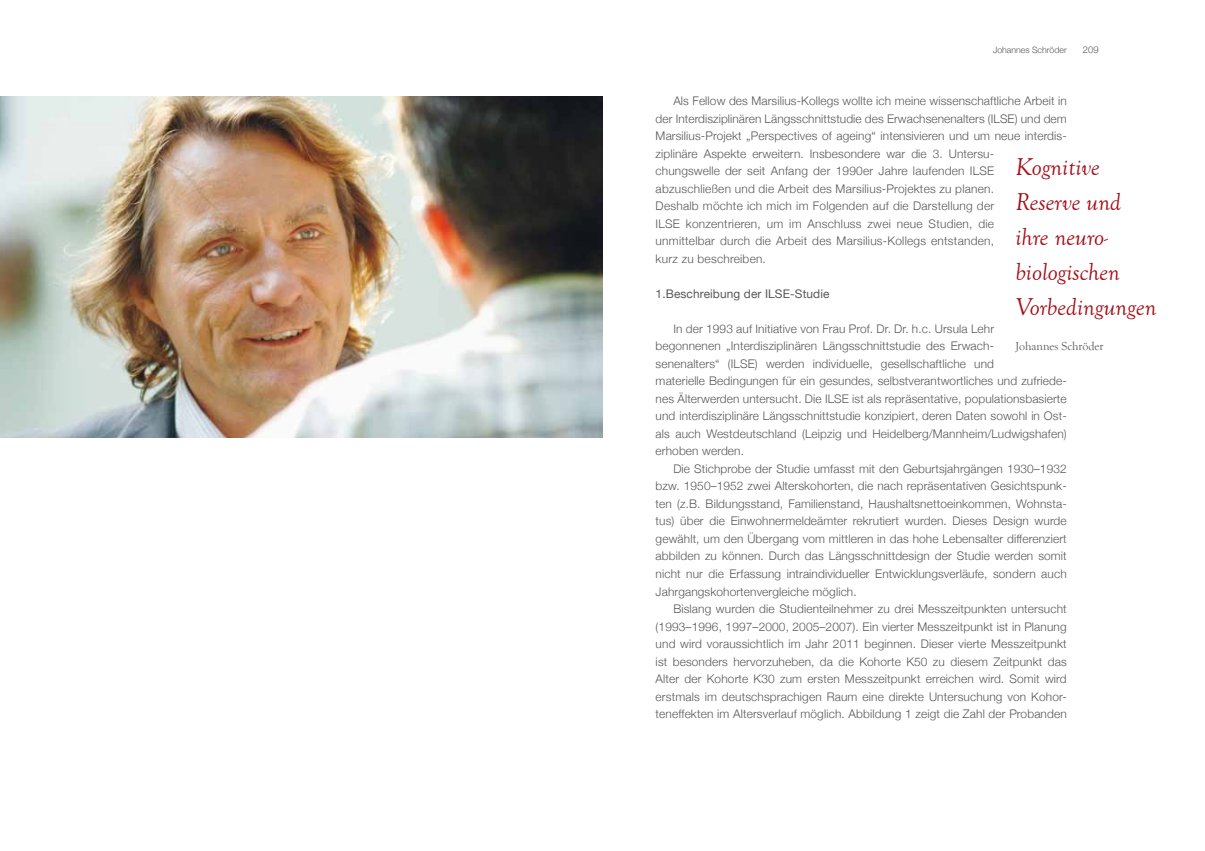
<style>
.page{position:relative;width:1205px;height:851px;background:#fff}
.page>*{position:absolute;margin:0;border:0;box-sizing:border-box;transform-origin:0 0}
.t1{font:italic 25px/35px "Goudy Old Style T";color:#a40e18}
.t2{font:300 11.88px/17.5px "Helvetica Neue";letter-spacing:.01em;color:#58585a}
.t3{font:11.88px "Helvetica Neue";letter-spacing:.01em;color:#58585a}
.t4{font:11.88px "Goudy Old Style T";color:#58585a}
.t5{font:300 9.38px "Helvetica Neue";color:#58585a}
.t6{font:300 8.75px "Helvetica Neue";color:#58585a}
</style>
<div class="page">
<img style="left:0;top:97px;width:602px;height:341px">
<p class="t6" style="left:993px;top:44px;width:75px">Johannes Schröder</p>
<p class="t5" style="left:1083px;top:43px;width:17px">209</p>
<p class="t2" style="left:656px;top:92px;width:413px;text-indent:18px">Als Fellow des Marsilius-Kollegs wollte ich meine wissenschaftliche Arbeit in der Interdisziplinären Längsschnittstudie des Erwachsenenalters (ILSE) und dem Marsilius-Projekt „Perspectives of ageing“ intensivieren und um neue interdis&shy;ziplinäre Aspekte erweitern. Insbesondere war die 3. Untersu-<br>chungswelle der seit Anfang der 1990er Jahre laufenden ILSE abzuschließen und die Arbeit des Marsilius-Projektes zu planen.<br>Deshalb möchte ich mich im Folgenden auf die Darstellung der<br>ILSE konzentrieren, um im Anschluss zwei neue Studien, die<br>unmittelbar durch die Arbeit des Marsilius-Kollegs entstanden,<br>kurz zu beschreiben.</p>
<p class="t3" style="left:656px;top:286px;width:175px">1.Beschreibung der ILSE-Studie</p>
<p class="t2" style="left:656px;top:319px;width:413px;text-indent:18px">In der 1993 auf Initiative von Frau Prof. Dr. Dr. h.c. Ursula Lehr<br>begonnenen „Interdisziplinären Längsschnittstudie des Erwach-<br>senenalters“ (ILSE) werden individuelle, gesellschaftliche und<br>materielle Bedingungen für ein gesundes, selbstverantwortliches und zufriede&shy;nes Älterwerden untersucht. Die ILSE ist als repräsentative, populationsbasierte und interdisziplinäre Längsschnittstudie konzipiert, deren Daten sowohl in Ost&shy;als auch Westdeutschland (Leipzig und Heidelberg/Mannheim/Ludwigshafen) erhoben werden.</p>
<p class="t2" style="left:656px;top:459px;width:413px;text-align:justify;text-indent:18px">Die Stichprobe der Studie umfasst mit den Geburtsjahrgängen 1930–1932 bzw. 1950–1952 zwei Alterskohorten, die nach repräsentativen Gesichtspunk&shy;ten (z.B. Bildungsstand, Familienstand, Haushaltsnettoeinkommen, Wohnsta&shy;tus) über die Einwohnermeldeämter rekrutiert wurden. Dieses Design wurde gewählt, um den Übergang vom mittleren in das hohe Lebensalter differenziert abbilden zu können. Durch das Längsschnittdesign der Studie werden somit nicht nur die Erfassung intraindividueller Entwicklungsverläufe, sondern auch Jahrgangskohortenvergleiche möglich.</p>
<p class="t2" style="left:656px;top:599px;width:413px;text-align:justify;text-indent:18px">Bislang wurden die Studienteilnehmer zu drei Messzeitpunkten untersucht (1993–1996, 1997–2000, 2005–2007). Ein vierter Messzeitpunkt ist in Planung und wird voraussichtlich im Jahr 2011 beginnen. Dieser vierte Messzeitpunkt ist besonders hervorzuheben, da die Kohorte K50 zu diesem Zeitpunkt das Alter der Kohorte K30 zum ersten Messzeitpunkt erreichen wird. Somit wird erstmals im deutschsprachigen Raum eine direkte Untersuchung von Kohor&shy;teneffekten im Altersverlauf möglich. Abbildung 1 zeigt die Zahl der Probanden</p>
<h1 class="t1" style="left:1015px;top:150px;width:143px">Kognitive<br>Reserve und ihre neuro&shy;biologischen<br>Vorbedingungen</h1>
<p class="t4" style="left:1015px;top:340px;width:90px">Johannes Schröder</p>
</div>
